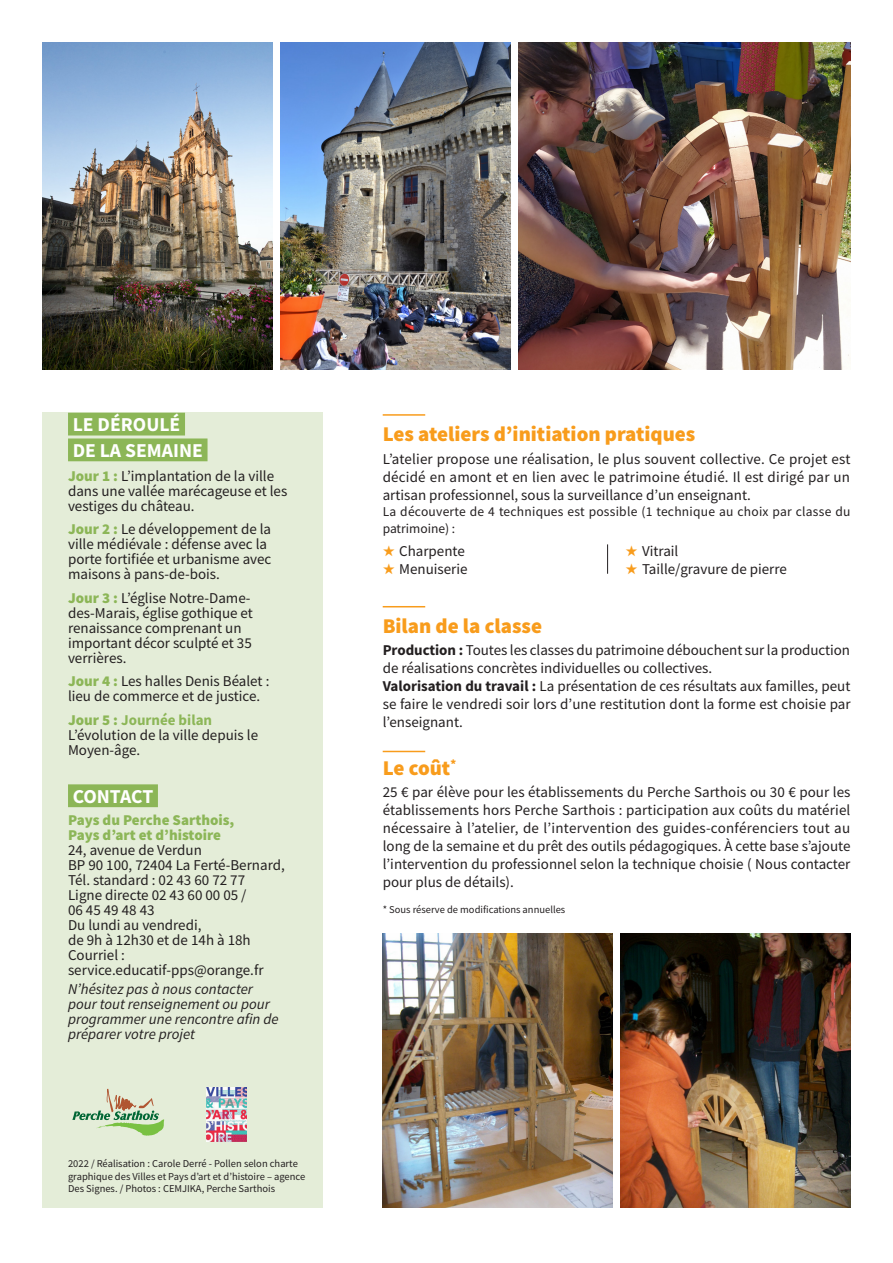
<style>
.page{position:relative;width:893px;height:1263px;background:#fff}
.page>*{position:absolute;margin:0;border:0;box-sizing:border-box;transform-origin:0 0}
.t1{font:900 21px "Source Sans Pro";color:#f89c1c}
.t2{font:700 19.65px/25.8px "Source Sans Pro";color:#fff}
.t3{font:15px/15px "Source Sans Pro";color:#231f20}
.t4{font:italic 15px/15px "Source Sans Pro";color:#231f20}
.t5{font:900 15px/15px "Source Sans Pro";color:#8cb657}
.t6{font:13.5px/16.5px "Source Sans Pro";letter-spacing:.015em;color:#231f20}
.t7{font:10.5px/12.6px "Source Sans Pro";color:#231f20}
.s1{font-weight:900;color:#8cb657}
.s2{font-weight:700;color:#8cb657}
.s3{color:#f89c1c}
.s4{font-weight:700}
</style>
<div class="page">
<img style="left:519px;top:43px;width:331px;height:327px">
<img style="left:281px;top:43px;width:229px;height:327px">
<img style="left:383px;top:933px;width:229px;height:275px">
<img style="left:621px;top:933px;width:229px;height:275px">
<hr style="left:383px;top:414px;width:42px;height:2px;background:#f89c1c">
<hr style="left:383px;top:606px;width:42px;height:1px;background:#f89c1c">
<hr style="left:383px;top:751px;width:42px;height:1px;background:#f89c1c">
<div style="left:43px;top:412px;width:280px;height:796px;background:#e4edd8"></div>
<div style="left:68px;top:413px;width:117px;height:22px;background:#8cb657"></div>
<div style="left:68px;top:438px;width:140px;height:23px;background:#8cb657"></div>
<div style="left:68px;top:784px;width:90px;height:23px;background:#8cb657"></div>
<hr style="left:607px;top:544px;width:1px;height:30px;background:#231f20">
<img style="left:206px;top:1087px;width:41px;height:54px">
<svg style="left:72px;top:1089px;width:93px;height:47px"></svg>
<img style="left:43px;top:43px;width:229px;height:327px">
<h2 class="t2" style="left:73px;top:411px;width:132px">LE DÉROULÉ<br>DE LA SEMAINE</h2>
<p class="t3" style="left:68px;top:468px;width:221px"><span class="s1">Jour 1 :</span> L’implantation de la ville dans une vallée marécageuse et les vestiges du château.</p>
<p class="t3" style="left:68px;top:521px;width:205px"><span class="s1">Jour 2 :</span> Le développement de la ville médiévale : défense avec la porte fortifiée et urbanisme avec maisons à pans-de-bois.</p>
<p class="t3" style="left:68px;top:590px;width:186px"><span class="s1">Jour 3 :</span> L’église Notre-Dame&shy;des-Marais, église gothique et renaissance comprenant un important décor sculpté et 35 verrières.</p>
<p class="t3" style="left:68px;top:673px;width:203px"><span class="s1">Jour 4 :</span> Les halles Denis Béalet : lieu de commerce et de justice.</p>
<p class="t3" style="left:68px;top:712px;width:192px"><span class="s1">Jour 5 :</span> <span class="s2">Journée bilan<br></span>L’évolution de la ville depuis le<br>Moyen-âge.</p>
<h2 class="t2" style="left:73px;top:783px;width:82px">CONTACT</h2>
<p class="t5" style="left:68px;top:812px;width:168px">Pays du Perche Sarthois,<br>Pays d’art et d’histoire</p>
<p class="t3" style="left:68px;top:843px;width:218px">24, avenue de Verdun<br>BP 90 100, 72404 La Ferté-Bernard,<br>Tél. standard : 02 43 60 72 77<br>Ligne directe 02 43 60 00 05 /<br>06 45 49 48 43<br>Du lundi au vendredi,<br>de 9h à 12h30 et de 14h à 18h<br>Courriel : service.educatif-pps@orange.fr</p>
<p class="t4" style="left:68px;top:982px;width:212px">N’hésitez pas à nous contacter pour tout renseignement ou pour programmer une rencontre afin de préparer votre projet</p>
<p class="t7" style="left:68px;top:1157px;width:239px">2022 / Réalisation : Carole Derré - Pollen selon charte graphique des Villes et Pays d’art et d’histoire – agence<br>Des Signes. / Photos : CEMJIKA, Perche Sarthois</p>
<h1 class="t1" style="left:383px;top:420px;width:314px">Les ateliers d’initiation pratiques</h1>
<p class="t3" style="left:383px;top:450px;width:469px;line-height:18px;text-align:justify">L’atelier propose une réalisation, le plus souvent collective. Ce projet est décidé en amont et en lien avec le patrimoine étudié. Il est dirigé par un artisan professionnel, sous la surveillance d’un enseignant.</p>
<p class="t6" style="left:383px;top:503px;width:469px">La découverte de 4 techniques est possible (1 technique au choix par classe du patrimoine) :</p>
<p class="t3" style="left:383px;top:543px;width:84px"><span class="s3">★</span> Charpente</p>
<p class="t3" style="left:383px;top:561px;width:86px"><span class="s3">★</span> Menuiserie</p>
<p class="t3" style="left:626px;top:543px;width:54px"><span class="s3">★</span> Vitrail</p>
<p class="t3" style="left:626px;top:561px;width:163px"><span class="s3">★</span> Taille/gravure de pierre</p>
<h1 class="t1" style="left:383px;top:611px;width:161px">Bilan de la classe</h1>
<p class="t3" style="left:383px;top:641px;width:469px;line-height:18px"><span class="s4">Production :</span> Toutes les classes du patrimoine débouchent sur la production de réalisations concrètes individuelles ou collectives.<br><span class="s4">Valorisation du travail :</span> La présentation de ces résultats aux familles, peut se faire le vendredi soir lors d’une restitution dont la forme est choisie par l’enseignant.</p>
<h1 class="t1" style="left:383px;top:753px;width:75px">Le coût<sup>*</sup></h1>
<p class="t3" style="left:383px;top:783px;width:469px;line-height:18px;text-align:justify">25 € par élève pour les établissements du Perche Sarthois ou 30 € pour les établissements hors Perche Sarthois : participation aux coûts du matériel nécessaire à l’atelier, de l’intervention des guides-conférenciers tout au long de la semaine et du prêt des outils pédagogiques. À cette base s’ajoute l’intervention du professionnel selon la technique choisie ( Nous contacter pour plus de détails).</p>
<p class="t7" style="left:383px;top:903px;width:184px">* Sous réserve de modifications annuelles</p>
</div>
